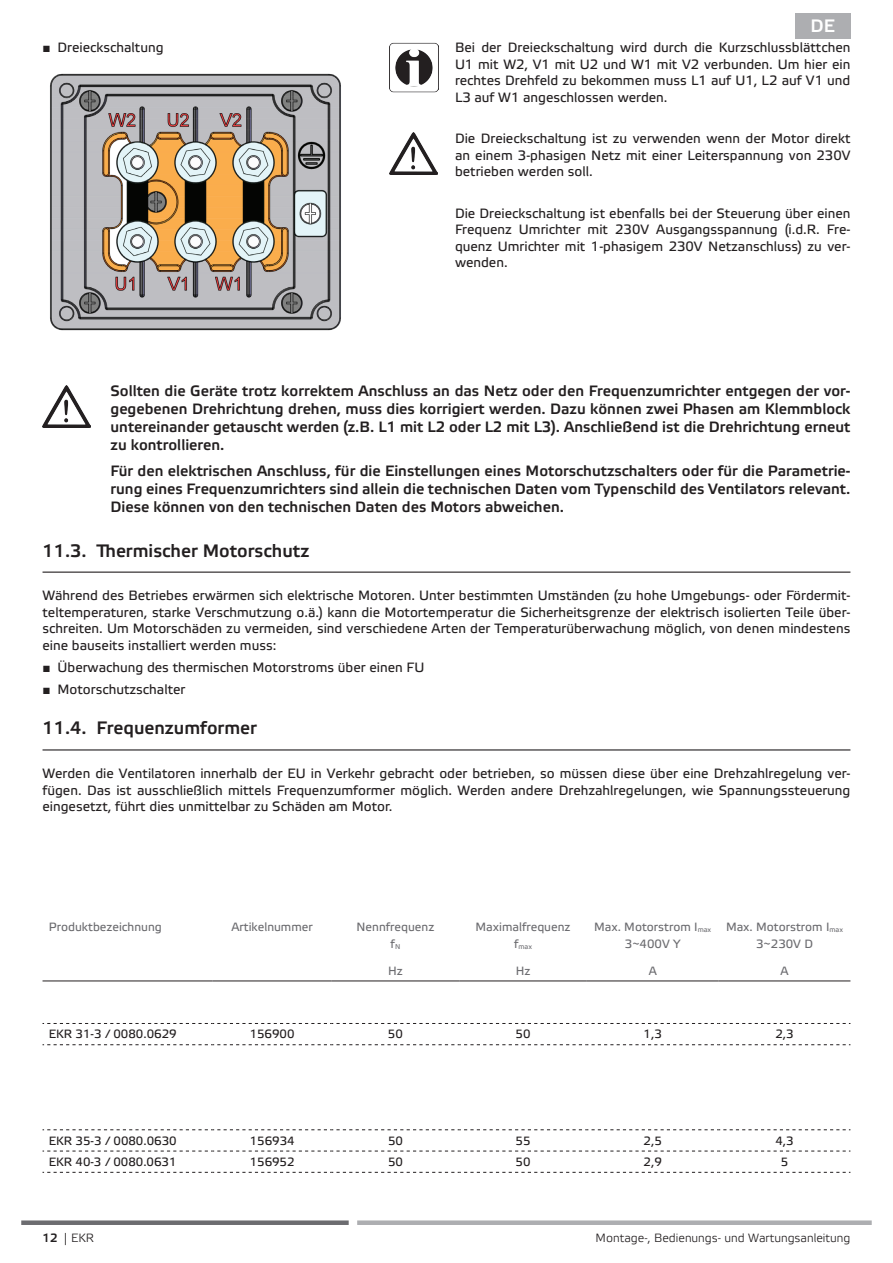
<style>
.page{position:relative;width:893px;height:1263px;background:#fff}
.page>*{position:absolute;margin:0;border:0;box-sizing:border-box;transform-origin:0 0}
.t1{font:500 18px "Etelka";color:#231f20}
.t2{font:500 18px "Etelka";color:#fff}
.t3{font:500 15px/18px "Etelka";color:#231f20;text-align:justify}
.t4{font:13.5px/16.5px "Etelka Text";color:#231f20;text-align:justify}
.t5{font:12px/17px "Etelka Text";color:#6c6c70;text-align:center}
.t6{font:12px "Etelka Text";color:#231f20}
.t7{font:300 12px "Etelka";color:#231f20}
.t8{font:7.05px "Etelka Text";color:#6c6c70}
.s1{font-family:"Arial"}
.s2{font-size:12px}
.s3{font-weight:500}
</style>
<div class="page">
<div style="left:357px;top:1220px;width:515px;height:5px;background:#adaeb1"></div>
<div style="left:21px;top:1220px;width:328px;height:5px;background:#6c6c70"></div>
<img style="left:50px;top:73px;width:291px;height:258px">
<img style="left:390px;top:132px;width:48px;height:42px">
<img style="left:390px;top:43px;width:49px;height:49px">
<img style="left:43px;top:385px;width:48px;height:42px">
<div style="left:795px;top:13px;width:55px;height:25px;background:#adaeb1"></div>
<hr style="left:43px;top:571px;width:807px;height:2px;background:#231f20">
<hr style="left:43px;top:749px;width:807px;height:1px;background:#231f20">
<hr style="left:43px;top:980px;width:170px;height:1px;background:#231f20">
<hr style="left:213px;top:980px;width:119px;height:1px;background:#231f20">
<hr style="left:332px;top:980px;width:127px;height:1px;background:#231f20">
<hr style="left:459px;top:980px;width:128px;height:1px;background:#231f20">
<hr style="left:587px;top:980px;width:132px;height:1px;background:#231f20">
<hr style="left:719px;top:980px;width:131px;height:1px;background:#231f20">
<svg style="left:43px;top:1023px;width:807px;height:1px"></svg>
<svg style="left:43px;top:1044px;width:807px;height:1px"></svg>
<svg style="left:43px;top:1129px;width:807px;height:1px"></svg>
<svg style="left:43px;top:1151px;width:807px;height:1px"></svg>
<svg style="left:43px;top:1172px;width:807px;height:1px"></svg>
<p class="t4" style="left:43px;top:40px;width:122px"><span class="s1">■</span> Dreieckschaltung</p>
<h1 class="t2" style="left:811px;top:16px;width:26px">DE</h1>
<p class="t4" style="left:455px;top:40px;width:397px">Bei der Dreieckschaltung wird durch die Kurzschlussblättchen U1 mit W2, V1 mit U2 und W1 mit V2 verbunden. Um hier ein rechtes Drehfeld zu bekommen muss L1 auf U1, L2 auf V1 und L3 auf W1 angeschlossen werden.</p>
<p class="t4" style="left:455px;top:131px;width:397px">Die Dreieckschaltung ist zu verwenden wenn der Motor direkt an einem 3-phasigen Netz mit einer Leiterspannung von 230V betrieben werden soll.</p>
<p class="t4" style="left:455px;top:205px;width:397px">Die Dreieckschaltung ist ebenfalls bei der Steuerung über einen Frequenz Umrichter mit 230V Ausgangsspannung (i.d.R. Fre&shy;quenz Umrichter mit 1-phasigem 230V Netzanschluss) zu ver&shy;wenden.</p>
<p class="t3" style="left:111px;top:382px;width:741px">Sollten die Geräte trotz korrektem Anschluss an das Netz oder den Frequenzumrichter entgegen der vor&shy;gegebenen Drehrichtung drehen, muss dies korrigiert werden. Dazu können zwei Phasen am Klemmblock untereinander getauscht werden (z.B. L1 mit L2 oder L2 mit L3). Anschließend ist die Drehrichtung erneut zu kontrollieren.</p>
<p class="t3" style="left:111px;top:463px;width:741px">Für den elektrischen Anschluss, für die Einstellungen eines Motorschutzschalters oder für die Parametrie&shy;rung eines Frequenzumrichters sind allein die technischen Daten vom Typenschild des Ventilators relevant.<br>Diese können von den technischen Daten des Motors abweichen.</p>
<h1 class="t1" style="left:43px;top:540px;width:268px">11.3. Thermischer Motorschutz</h1>
<p class="t4" style="left:43px;top:588px;width:809px">Während des Betriebes erwärmen sich elektrische Motoren. Unter bestimmten Umständen (zu hohe Umgebungs- oder Fördermit&shy;teltemperaturen, starke Verschmutzung o.ä.) kann die Motortemperatur die Sicherheitsgrenze der elektrisch isolierten Teile über&shy;schreiten. Um Motorschäden zu vermeiden, sind verschiedene Arten der Temperaturüberwachung möglich, von denen mindestens eine bauseits installiert werden muss:</p>
<p class="t4" style="left:43px;top:660px;width:383px"><span class="s1">■</span> Überwachung des thermischen Motorstroms über einen FU</p>
<p class="t4" style="left:43px;top:682px;width:144px"><span class="s1">■</span> Motorschutzschalter</p>
<h1 class="t1" style="left:43px;top:718px;width:216px">11.4. Frequenzumformer</h1>
<p class="t4" style="left:43px;top:766px;width:809px">Werden die Ventilatoren innerhalb der EU in Verkehr gebracht oder betrieben, so müssen diese über eine Drehzahlregelung ver&shy;fügen. Das ist ausschließlich mittels Frequenzumformer möglich. Werden andere Drehzahlregelungen, wie Spannungssteuerung eingesetzt, führt dies unmittelbar zu Schäden am Motor.</p>
<p class="t5" style="left:49px;top:919px;width:114px">Produktbezeichnung</p>
<p class="t5" style="left:231px;top:919px;width:83px">Artikelnummer</p>
<p class="t5" style="left:357px;top:919px;width:79px">Nennfrequenz f<sub>N</sub></p>
<p class="t5" style="left:476px;top:919px;width:96px">Maximalfrequenz</p>
<p class="t8" style="left:514px;top:943px;width:19px"><span class="s2">f</span>max</p>
<p class="t5" style="left:594px;top:919px;width:119px">Max. Motorstrom I<sub>max<br></sub>3~400V Y</p>
<p class="t5" style="left:726px;top:919px;width:119px">Max. Motorstrom I<sub>max<br></sub>3~230V D</p>
<p class="t5" style="left:388px;top:962px;width:16px">Hz</p>
<p class="t5" style="left:516px;top:962px;width:16px">Hz</p>
<p class="t5" style="left:649px;top:962px;width:10px">A</p>
<p class="t5" style="left:780px;top:962px;width:10px">A</p>
<p class="t6" style="left:49px;top:1027px;width:129px">EKR 31-3 / 0080.0629</p>
<p class="t6" style="left:250px;top:1027px;width:46px">156900</p>
<p class="t6" style="left:388px;top:1027px;width:16px">50</p>
<p class="t6" style="left:516px;top:1027px;width:16px">50</p>
<p class="t6" style="left:644px;top:1027px;width:20px">1,3</p>
<p class="t6" style="left:775px;top:1027px;width:20px">2,3</p>
<p class="t6" style="left:49px;top:1134px;width:129px">EKR 35-3 / 0080.0630</p>
<p class="t6" style="left:250px;top:1134px;width:46px">156934</p>
<p class="t6" style="left:388px;top:1134px;width:16px">50</p>
<p class="t6" style="left:516px;top:1134px;width:16px">55</p>
<p class="t6" style="left:644px;top:1134px;width:20px">2,5</p>
<p class="t6" style="left:775px;top:1134px;width:20px">4,3</p>
<p class="t6" style="left:49px;top:1155px;width:129px">EKR 40-3 / 0080.0631</p>
<p class="t6" style="left:250px;top:1155px;width:46px">156952</p>
<p class="t6" style="left:388px;top:1155px;width:16px">50</p>
<p class="t6" style="left:516px;top:1155px;width:16px">50</p>
<p class="t6" style="left:644px;top:1155px;width:20px">2,9</p>
<p class="t6" style="left:781px;top:1155px;width:9px">5</p>
<p class="t7" style="left:43px;top:1231px;width:53px"><span class="s3">12</span> | EKR</p>
<p class="t7" style="left:596px;top:1231px;width:256px">Montage-, Bedienungs- und Wartungsanleitung</p>
</div>
